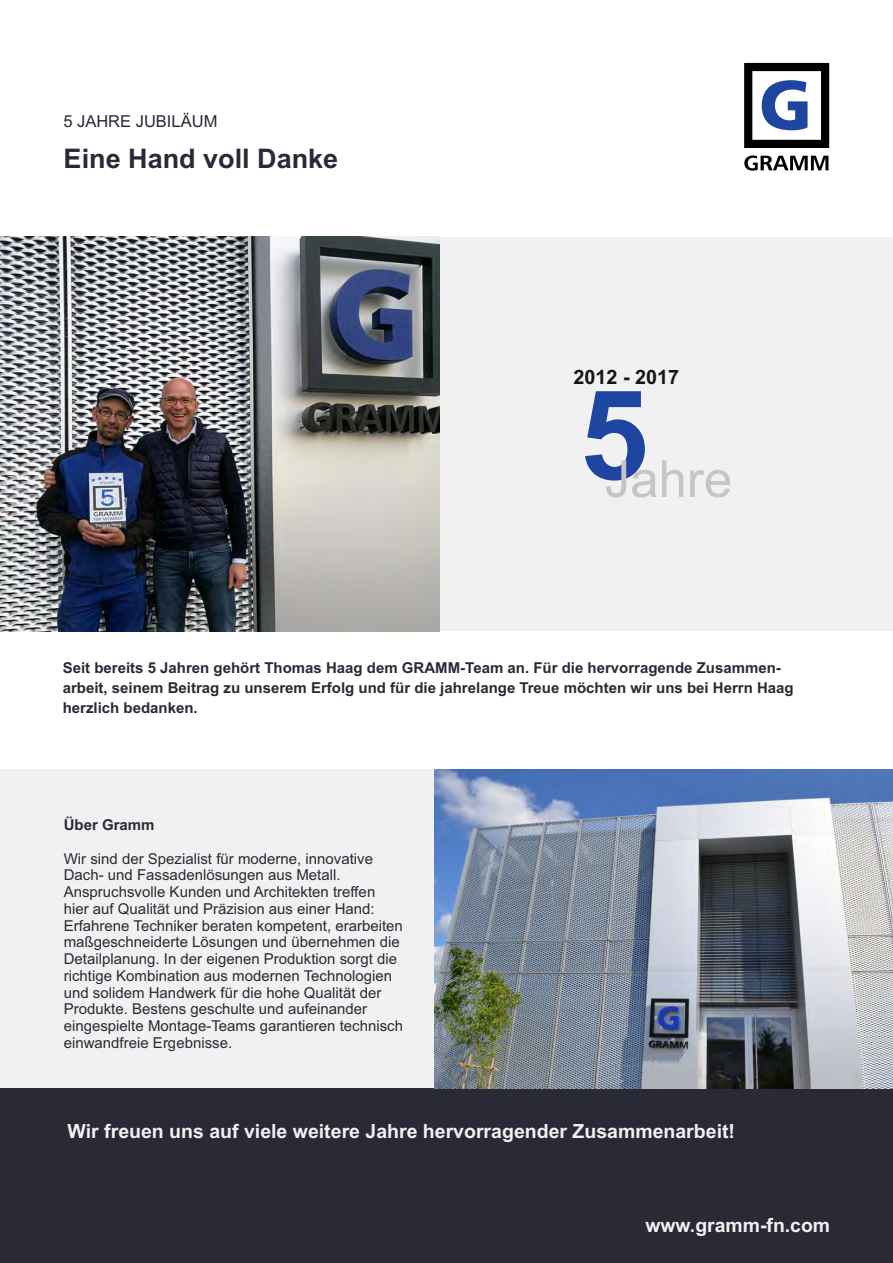
<style>
.page{position:relative;width:893px;height:1263px;background:#fff}
.page>*{position:absolute;margin:0;border:0;box-sizing:border-box;transform-origin:0 0}
.t1{font:700 124.05px "Arial";color:#1e46a1}
.t2{font:51px "Arial";color:#c5c5c5}
.t3{font:700 27px "Arial";color:#292a36}
.t4{font:700 19.8px "Arial";color:#151616}
.t5{font:700 19.5px "Arial";color:#f1f1f1}
.t6{font:700 19.35px "Arial";color:#f1f1f1}
.t7{font:16.5px "Arial";color:#292a36}
.t8{font:15px/16.8px "Arial";color:#292a36}
.t9{font:700 15px/20.1px "Arial";color:#292a36}
</style>
<div class="page">
<div style="left:51px;top:237px;width:842px;height:394px;background:#f1f1f1"></div>
<svg style="left:744px;top:63px;width:85px;height:85px"></svg>
<svg style="left:744px;top:155px;width:84px;height:16px"></svg>
<div style="left:0;top:769px;width:888px;height:320px;background:#f1f1f1"></div>
<img style="left:0;top:237px;width:439px;height:394px">
<div style="left:0;top:1089px;width:893px;height:174px;background:#292a36"></div>
<img style="left:435px;top:769px;width:458px;height:320px">
<p class="t7" style="left:63px;top:115px;width:156px">5 JAHRE JUBILÄUM</p>
<h3 class="t3" style="left:64px;top:149px;width:276px">Eine Hand voll Danke</h3>
<h3 class="t4" style="left:574px;top:370px;width:107px">2012 - 2017</h3>
<h1 class="t1" style="left:580px;top:389px;width:70px">5</h1>
<h2 class="t2" style="left:605px;top:460px;width:129px">Jahre</h2>
<p class="t9" style="left:63px;top:659px;width:732px">Seit bereits 5 Jahren gehört Thomas Haag dem GRAMM-Team an. Für die hervorragende Zusammen&shy;arbeit, seinem Beitrag zu unserem Erfolg und für die jahrelange Treue möchten wir uns bei Herrn Haag herzlich bedanken.</p>
<p class="t9" style="left:64px;top:816px;width:92px">Über Gramm</p>
<p class="t8" style="left:64px;top:851px;width:341px">Wir sind der Spezialist für moderne, innovative Dach- und Fassadenlösungen aus Metall.<br>Anspruchsvolle Kunden und Architekten treffen hier auf Qualität und Präzision aus einer Hand:<br>Erfahrene Techniker beraten kompetent, erarbeiten maßgeschneiderte Lösungen und übernehmen die Detailplanung. In der eigenen Produktion sorgt die richtige Kombination aus modernen Technologien und solidem Handwerk für die hohe Qualität der Produkte. Bestens geschulte und aufeinander eingespielte Montage-Teams garantieren technisch einwandfreie Ergebnisse.</p>
<h3 class="t5" style="left:68px;top:1123px;width:669px">Wir freuen uns auf viele weitere Jahre hervorragender Zusammenarbeit!</h3>
<p class="t6" style="left:645px;top:1218px;width:186px">www.gramm-fn.com</p>
</div>
